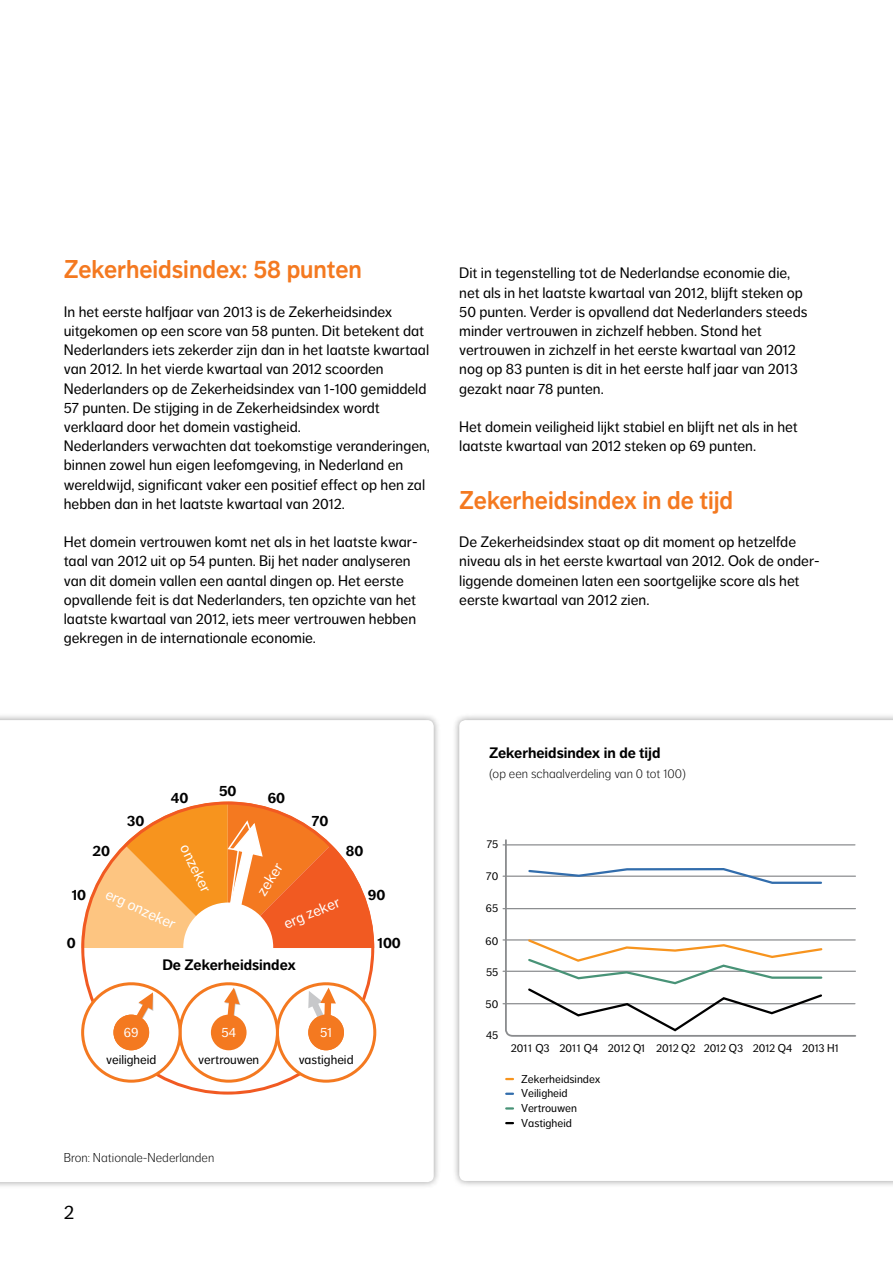
<style>
.page{position:relative;width:893px;height:1263px;background:#fff}
.page>*{position:absolute;margin:0;border:0;box-sizing:border-box;transform-origin:0 0}
.t1{font:25.5px "NN Dagny Display";color:#f47920}
.t2{font:19.5px "NN Dagny Text";color:#000}
.t3{font:15px/19.2px "NN Dagny Text";color:#000}
.t4{font:700 15px "NN Dagny Text";color:#000}
.t5{font:15px "NN Dagny Text";color:#fff}
.t6{font:13.5px "NN Dagny Text";color:#fff}
.t7{font:300 12.75px "NN Dagny Text";color:#000}
.t8{font:12.75px "NN Dagny Text";color:#000}
.t9{font:11.4px/14.7px "NN Dagny Text";color:#000}
</style>
<div class="page">
<div style="left:0;top:713px;width:441px;height:476px;background:#000;opacity:.4"></div>
<svg style="left:0;top:720px;width:434px;height:462px"></svg>
<svg style="left:81px;top:957px;width:293px;height:137px"></svg>
<div style="left:183px;top:902px;width:90px;height:90px;background:#fff;border-radius:50%"></div>
<svg style="left:81px;top:801px;width:293px;height:156px"></svg>
<div style="left:276px;top:982px;width:100px;height:101px;background:#fff;border:3px solid #f47920;border-radius:50%"></div>
<div style="left:179px;top:982px;width:100px;height:101px;background:#fff;border:3px solid #f47920;border-radius:50%"></div>
<div style="left:81px;top:982px;width:101px;height:101px;background:#fff;border:3px solid #f47920;border-radius:50%"></div>
<div style="left:113px;top:1015px;width:36px;height:35px;background:#fdf2ea;border-radius:50%"></div>
<div style="left:113px;top:1014px;width:36px;height:36px;background:#f47920;border-radius:50%"></div>
<div style="left:308px;top:1015px;width:36px;height:35px;background:#f47920;border-radius:50%"></div>
<svg style="left:123px;top:992px;width:31px;height:48px"></svg>
<svg style="left:222px;top:988px;width:18px;height:30px"></svg>
<div style="left:211px;top:1015px;width:36px;height:35px;background:#f47920;border-radius:50%"></div>
<svg style="left:306px;top:987px;width:30px;height:53px"></svg>
<div style="left:452px;top:713px;width:441px;height:475px;background:#000;opacity:.4"></div>
<svg style="left:459px;top:720px;width:434px;height:461px"></svg>
<svg style="left:506px;top:1078px;width:7px;height:2px"></svg>
<svg style="left:506px;top:1107px;width:7px;height:2px"></svg>
<svg style="left:506px;top:1122px;width:7px;height:2px"></svg>
<svg style="left:506px;top:1092px;width:7px;height:3px"></svg>
<svg style="left:504px;top:838px;width:353px;height:200px"></svg>
<hr style="left:503px;top:844px;width:352px;height:1px;background:#8a8c8e">
<hr style="left:503px;top:875px;width:352px;height:2px;background:#8a8c8e">
<hr style="left:503px;top:908px;width:352px;height:1px;background:#8a8c8e">
<hr style="left:503px;top:939px;width:352px;height:1px;background:#8a8c8e">
<hr style="left:503px;top:971px;width:352px;height:1px;background:#8a8c8e">
<hr style="left:503px;top:1003px;width:352px;height:1px;background:#8a8c8e">
<svg style="left:527px;top:867px;width:296px;height:18px"></svg>
<svg style="left:526px;top:937px;width:298px;height:96px"></svg>
<h1 class="t1" style="left:64px;top:255px;width:300px">Zekerheidsindex: 58 punten</h1>
<p class="t3" style="left:64px;top:302px;width:368px">In het eerste halfjaar van 2013 is de Zekerheidsindex uitgekomen op een score van 58 punten. Dit betekent dat Nederlanders iets zekerder zijn dan in het laatste kwartaal van 2012. In het vierde kwartaal van 2012 scoorden Nederlanders op de Zekerheidsindex van 1-100 gemiddeld 57 punten. De stijging in de Zekerheidsindex wordt verklaard door het domein vastigheid.<br>Nederlanders verwachten dat toekomstige veranderingen, binnen zowel hun eigen leefomgeving, in Nederland en wereldwijd, significant vaker een positief effect op hen zal hebben dan in het laatste kwartaal van 2012.</p>
<p class="t3" style="left:64px;top:532px;width:355px">Het domein vertrouwen komt net als in het laatste kwar&shy;taal van 2012 uit op 54 punten. Bij het nader analyseren van dit domein vallen een aantal dingen op. Het eerste opvallende feit is dat Nederlanders, ten opzichte van het laatste kwartaal van 2012, iets meer vertrouwen hebben gekregen in de internationale economie.</p>
<p class="t3" style="left:459px;top:264px;width:350px">Dit in tegenstelling tot de Nederlandse economie die, net als in het laatste kwartaal van 2012, blijft steken op 50 punten. Verder is opvallend dat Nederlanders steeds minder vertrouwen in zichzelf hebben. Stond het vertrouwen in zichzelf in het eerste kwartaal van 2012 nog op 83 punten is dit in het eerste half jaar van 2013 gezakt naar 78 punten.</p>
<p class="t3" style="left:459px;top:417px;width:340px">Het domein veiligheid lijkt stabiel en blijft net als in het laatste kwartaal van 2012 steken op 69 punten.</p>
<h1 class="t1" style="left:459px;top:485px;width:275px">Zekerheidsindex in de tijd</h1>
<p class="t3" style="left:459px;top:532px;width:362px">De Zekerheidsindex staat op dit moment op hetzelfde niveau als in het eerste kwartaal van 2012. Ook de onder&shy;liggende domeinen laten een soortgelijke score als het eerste kwartaal van 2012 zien.</p>
<p class="t4" style="left:171px;top:789px;width:19px">40</p>
<p class="t4" style="left:219px;top:782px;width:19px">50</p>
<p class="t4" style="left:268px;top:789px;width:19px">60</p>
<p class="t4" style="left:127px;top:811px;width:19px">30</p>
<p class="t4" style="left:312px;top:812px;width:18px">70</p>
<p class="t5" style="left:192px;top:841px;width:53px;rotate:64deg">onzeker</p>
<p class="t4" style="left:93px;top:842px;width:19px">20</p>
<p class="t4" style="left:72px;top:885px;width:16px">10</p>
<p class="t5" style="left:110px;top:885px;width:77px;rotate:25deg">erg onzeker</p>
<p class="t4" style="left:67px;top:934px;width:10px">0</p>
<p class="t4" style="left:346px;top:842px;width:19px">80</p>
<p class="t5" style="left:253px;top:889px;width:37px;rotate:-58deg">zeker</p>
<p class="t5" style="left:281px;top:916px;width:61px;rotate:-23deg">erg zeker</p>
<p class="t4" style="left:368px;top:886px;width:19px">90</p>
<p class="t4" style="left:377px;top:934px;width:25px">100</p>
<p class="t4" style="left:162px;top:956px;width:135px">De Zekerheidsindex</p>
<p class="t6" style="left:124px;top:1025px;width:16px">6970</p>
<p class="t6" style="left:221px;top:1025px;width:16px">54</p>
<p class="t6" style="left:319px;top:1025px;width:17px">5051</p>
<p class="t8" style="left:106px;top:1052px;width:52px">veiligheid</p>
<p class="t8" style="left:198px;top:1052px;width:63px">vertrouwen</p>
<p class="t8" style="left:299px;top:1052px;width:56px">vastigheid</p>
<p class="t7" style="left:64px;top:1150px;width:152px">Bron: Nationale-Nederlanden</p>
<h2 class="t2" style="left:64px;top:1201px;width:12px">2</h2>
<p class="t4" style="left:489px;top:744px;width:173px">Zekerheidsindex in de tijd</p>
<p class="t7" style="left:489px;top:766px;width:198px">(op een schaalverdeling van 0 tot 100)</p>
<p class="t9" style="left:487px;top:836px;width:13px">75</p>
<p class="t9" style="left:486px;top:869px;width:14px">70</p>
<p class="t9" style="left:486px;top:901px;width:14px">65</p>
<p class="t9" style="left:485px;top:933px;width:14px">60</p>
<p class="t9" style="left:486px;top:964px;width:14px">55</p>
<p class="t9" style="left:486px;top:996px;width:14px">50</p>
<p class="t9" style="left:486px;top:1028px;width:14px">45</p>
<p class="t9" style="left:511px;top:1041px;width:329px">2011 Q3 2011 Q4 2012 Q1 2012 Q2 2012 Q3 2012 Q4 2013 H1</p>
<p class="t9" style="left:521px;top:1071px;width:81px">Zekerheidsindex<br>Veiligheid<br>Vertrouwen<br>Vastigheid</p>
</div>
